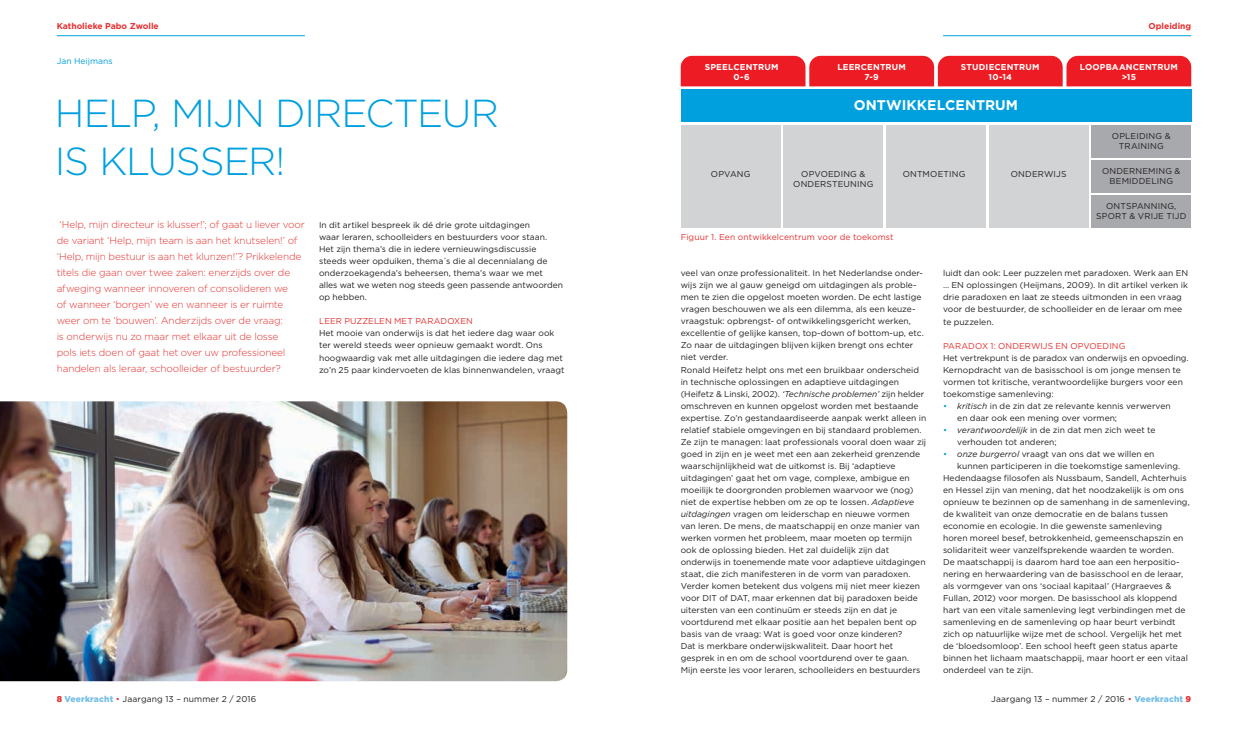
<style>
.page{position:relative;width:1248px;height:738px;background:#fff}
.page>*{position:absolute;margin:0;border:0;box-sizing:border-box;transform-origin:0 0}
.t1{font:300 39px/48px "Gotham";letter-spacing:-.03em;color:#00a0de}
.t2{font:700 14px "Gotham";letter-spacing:.005em;color:#fff}
.t3{font:300 10px/16px "Gotham";letter-spacing:-.015em;color:#e52f2e}
.t4{font:8.5px/12px "Gotham";color:#231f20}
.t5{font:8.5px "Gotham";letter-spacing:.005em;color:#e52f2e}
.t6{font:8.5px/10.2px "Gotham";letter-spacing:.025em;color:#231f20;text-align:center}
.t7{font:700 8.5px/10.2px "Gotham";letter-spacing:.02em;color:#fff;text-align:center}
.t8{font:8.5px/10.2px "Gotham";letter-spacing:.02em;color:#231f20;text-align:center}
.t9{font:700 8.5px "Gotham";color:#e52f2e}
.t10{font:8.5px "Gotham";color:#00a0de}
.s1{font-style:italic}
.s2{color:#00a0de}
.s3{font-weight:900;color:#e52f2e}
.s4{font-weight:900;color:#75bee9}
.s5{color:#e52f2e}
</style>
<div class="page">
<hr style="left:943px;top:35px;width:248px;height:1px;background:#00a0de">
<hr style="left:57px;top:35px;width:248px;height:1px;background:#00a0de">
<img style="left:0;top:401px;width:567px;height:279px">
<div style="left:680px;top:56px;width:511px;height:30px;background:#ed1c24"></div>
<div style="left:680px;top:90px;width:511px;height:32px;background:#00a0de"></div>
<div style="left:680px;top:125px;width:100px;height:102px;background:#d1d3d4"></div>
<div style="left:783px;top:125px;width:100px;height:102px;background:#d1d3d4"></div>
<div style="left:885px;top:125px;width:100px;height:102px;background:#d1d3d4"></div>
<div style="left:988px;top:125px;width:100px;height:102px;background:#d1d3d4"></div>
<div style="left:1091px;top:125px;width:100px;height:32px;background:#a7a9ac"></div>
<div style="left:1091px;top:160px;width:100px;height:32px;background:#a7a9ac"></div>
<div style="left:1091px;top:195px;width:100px;height:32px;background:#a7a9ac"></div>
<p class="t9" style="left:57px;top:20px;width:104px">Katholieke Pabo Zwolle</p>
<p class="t9" style="left:1148px;top:20px;width:44px">Opleiding</p>
<p class="t10" style="left:57px;top:55px;width:57px">Jan Heijmans</p>
<h1 class="t1" style="left:55px;top:88px;width:445px">Help, mijn directeur is klusser!</h1>
<p class="t3" style="left:57px;top:216px;width:249px">‘Help, mijn directeur is klusser!’; of gaat u liever voor de variant ‘Help, mijn team is aan het knutselen!’ of ‘Help, mijn bestuur is aan het klunzen!’? Prikkelende titels die gaan over twee zaken: enerzijds over de afweging wanneer innoveren of consolideren we<br>of wanneer ‘borgen’ we en wanneer is er ruimte weer om te ‘bouwen’. Anderzijds over de vraag:<br>is onderwijs nu zo maar met elkaar uit de losse<br>pols iets doen of gaat het over uw professioneel handelen als leraar, schoolleider of bestuurder?</p>
<p class="t4" style="left:319px;top:219px;width:245px">In dit artikel bespreek ik dé drie grote uitdagingen<br>waar leraren, schoolleiders en bestuurders voor staan.<br>Het zijn thema’s die in iedere vernieuwingsdiscussie steeds weer opduiken, thema´s die al decennialang de onderzoekagenda’s beheersen, thema’s waar we met alles wat we weten nog steeds geen passende antwoorden op hebben.</p>
<p class="t5" style="left:319px;top:316px;width:155px">Leer puzzelen met paradoxen</p>
<p class="t4" style="left:319px;top:327px;width:247px">Het mooie van onderwijs is dat het iedere dag waar ook ter wereld steeds weer opnieuw gemaakt wordt. Ons hoogwaardig vak met alle uitdagingen die iedere dag met zo’n 25 paar kindervoeten de klas binnenwandelen, vraagt</p>
<p class="t7" style="left:704px;top:62px;width:75px">SPEELCENTRUM<br>0-6</p>
<p class="t7" style="left:837px;top:62px;width:70px">LEERCENTRUM<br>7-9</p>
<p class="t7" style="left:960px;top:62px;width:80px">STUDIECENTRUM<br>10-14</p>
<p class="t7" style="left:1079px;top:62px;width:99px">LOOPBAANCENTRUM &gt;15</p>
<h2 class="t2" style="left:853px;top:96px;width:166px">ONTWIKKELCENTRUM</h2>
<p class="t4" style="left:710px;top:167px;width:41px">OPVANG</p>
<p class="t8" style="left:793px;top:168px;width:82px">OPVOEDING &amp;<br>ONDERSTEUNING</p>
<p class="t6" style="left:902px;top:168px;width:64px">ONTMOETING</p>
<p class="t8" style="left:1010px;top:168px;width:57px">ONDERWIJS</p>
<p class="t5" style="left:680px;top:232px;width:214px">Figuur 1. Een ontwikkelcentrum voor de toekomst</p>
<p class="t6" style="left:1111px;top:130px;width:60px">OPLEIDING &amp;<br>TRAINING</p>
<p class="t6" style="left:1101px;top:166px;width:80px">ONDERNEMING &amp;<br>BEMIDDELING</p>
<p class="t6" style="left:1096px;top:201px;width:92px">ONTSPANNING,<br>SPORT &amp; VRIJE TIJD</p>
<p class="t4" style="left:680px;top:267px;width:247px">veel van onze professionaliteit. In het Nederlandse onder&shy;wijs zijn we al gauw geneigd om uitdagingen als proble&shy;men te zien die opgelost moeten worden. De echt lastige vragen beschouwen we als een dilemma, als een keuze&shy;vraagstuk: opbrengst- of ontwikkelingsgericht werken, excellentie of gelijke kansen, top-down of bottom-up, etc.<br>Zo naar de uitdagingen blijven kijken brengt ons echter niet verder.<br>Ronald Heifetz helpt ons met een bruikbaar onderscheid in technische oplossingen en adaptieve uitdagingen (Heifetz &amp; Linski, 2002). <span class="s1">‘Technische problemen’</span> zijn helder omschreven en kunnen opgelost worden met bestaande expertise. Zo’n gestandaardiseerde aanpak werkt alleen in relatief stabiele omgevingen en bij standaard problemen.<br>Ze zijn te managen: laat professionals vooral doen waar zij goed in zijn en je weet met een aan zekerheid grenzende waarschijnlijkheid wat de uitkomst is. Bij ‘adaptieve uitdagingen’ gaat het om vage, complexe, ambigue en moeilijk te doorgronden problemen waarvoor we (nog) niet de expertise hebben om ze op te lossen. <span class="s1">Adaptieve uitdagingen</span> vragen om leiderschap en nieuwe vormen van leren. De mens, de maatschappij en onze manier van werken vormen het probleem, maar moeten op termijn ook de oplossing bieden. Het zal duidelijk zijn dat onderwijs in toenemende mate voor adaptieve uitdagingen staat, die zich manifesteren in de vorm van paradoxen.<br>Verder komen betekent dus volgens mij niet meer kiezen voor D IT of DAT</p>
<p class="t4" style="left:680px;top:591px;width:241px;text-indent:67px">, maar erkennen dat bij paradoxen beide uitersten van een continuüm er steeds zijn en dat je voortdurend met elkaar positie aan het bepalen bent op basis van de vraag: Wat is goed voor onze kinderen?<br>Dat is merkbare onderwijskwaliteit. Daar hoort het gesprek in en om de school voortdurend over te gaan.<br>M ijn eerste les voor leraren, schoolleiders en bestuurders</p>
<p class="t4" style="left:943px;top:267px;width:236px">luidt dan ook: Leer puzzelen met paradoxen. Werk aan EN … EN</p>
<p class="t4" style="left:943px;top:279px;width:246px;text-indent:23px">oplossingen (Heijmans, 2009). In dit artikel verken ik drie paradoxen en laat ze steeds uitmonden in een vraag voor de bestuurder, de schoolleider en de leraar om mee te puzzelen.</p>
<p class="t5" style="left:943px;top:340px;width:93px">Paradox 1: Onderwij</p>
<p class="t5" style="left:1047px;top:340px;width:79px">s en opvoedi ng</p>
<p class="t4" style="left:943px;top:351px;width:247px">Het vertrekpunt is de paradox van onderwijs en opvoeding.<br>Kernopdracht van de basisschool is om jonge mensen te vormen tot kritische, verantwoordelijke burgers voor een toekomstige samenleving:</p>
<p class="t4" style="left:957px;top:399px;width:215px;text-indent:-14px"><span class="s2">•</span> <span class="s1">kritisch</span> in de zin dat ze relevante kennis verwerven en daar ook een mening over vormen;</p>
<p class="t4" style="left:957px;top:423px;width:200px;text-indent:-14px"><span class="s2">•</span> <span class="s1">verantwoordelijk</span> in de zin dat men zich weet te verhouden tot anderen;</p>
<p class="t4" style="left:942px;top:447px;width:213px"><span class="s2">•</span> <span class="s1">onze burgerrol</span> vraagt van ons dat we willen en</p>
<p class="t4" style="left:957px;top:459px;width:224px">kunnen participeren in die toekomstige samenleving.</p>
<p class="t4" style="left:942px;top:471px;width:245px">Hedendaagse filosofen als N ussbaum, Sandell, Achterhuis</p>
<p class="t4" style="left:942px;top:483px;width:242px">en Hessel zijn van mening, dat het noodzakelijk is om ons</p>
<p class="t4" style="left:942px;top:495px;width:248px">opnieuw te bezinnen op de samenhang in de samenleving,</p>
<p class="t4" style="left:942px;top:507px;width:226px">de kwaliteit van onze democratie en de balans tussen</p>
<p class="t4" style="left:942px;top:519px;width:221px">economie en ecologie. In die gewenste samenleving</p>
<p class="t4" style="left:942px;top:531px;width:242px">horen moreel besef, betrokkenheid, gemeenschapszin en</p>
<p class="t4" style="left:942px;top:543px;width:232px">solidariteit weer vanzelfsprekende waarden te worden.</p>
<p class="t4" style="left:942px;top:555px;width:238px">De maatschappij is daarom hard toe aan een herpositio-</p>
<p class="t4" style="left:942px;top:567px;width:242px">nering en herwaardering van de basisschool en de leraar,</p>
<p class="t4" style="left:942px;top:579px;width:230px">als vormgever van ons ‘sociaal kapitaal’ (Hargraeves &amp;</p>
<p class="t4" style="left:942px;top:591px;width:236px">Fullan, 2012) voor morgen. De basisschool als kloppend</p>
<p class="t4" style="left:942px;top:603px;width:244px">hart van een vitale samenleving legt verbindingen met de</p>
<p class="t4" style="left:942px;top:615px;width:234px">samenleving en de samenleving op haar beurt verbindt</p>
<p class="t4" style="left:942px;top:627px;width:240px">zich op natuurlijke wijze met de school. Vergelijk het met</p>
<p class="t4" style="left:942px;top:639px;width:236px">de ‘bloedsomloop’. Een school heeft geen status aparte</p>
<p class="t4" style="left:942px;top:651px;width:246px">binnen het lichaam maatschappij, maar hoort er een vitaal</p>
<p class="t4" style="left:942px;top:663px;width:92px">onderdeel van te zijn.</p>
<p class="t4" style="left:57px;top:691px;width:201px"><span class="s3">8</span> <span class="s4">Veerkracht</span> <span class="s5">•</span> Jaargang 13 – nummer 2 / 2016</p>
<p class="t4" style="left:991px;top:691px;width:201px">Jaargang 13 – nummer 2 / 2016 <span class="s5">•</span> <span class="s4">Veerkracht</span> <span class="s3">9</span></p>
</div>
